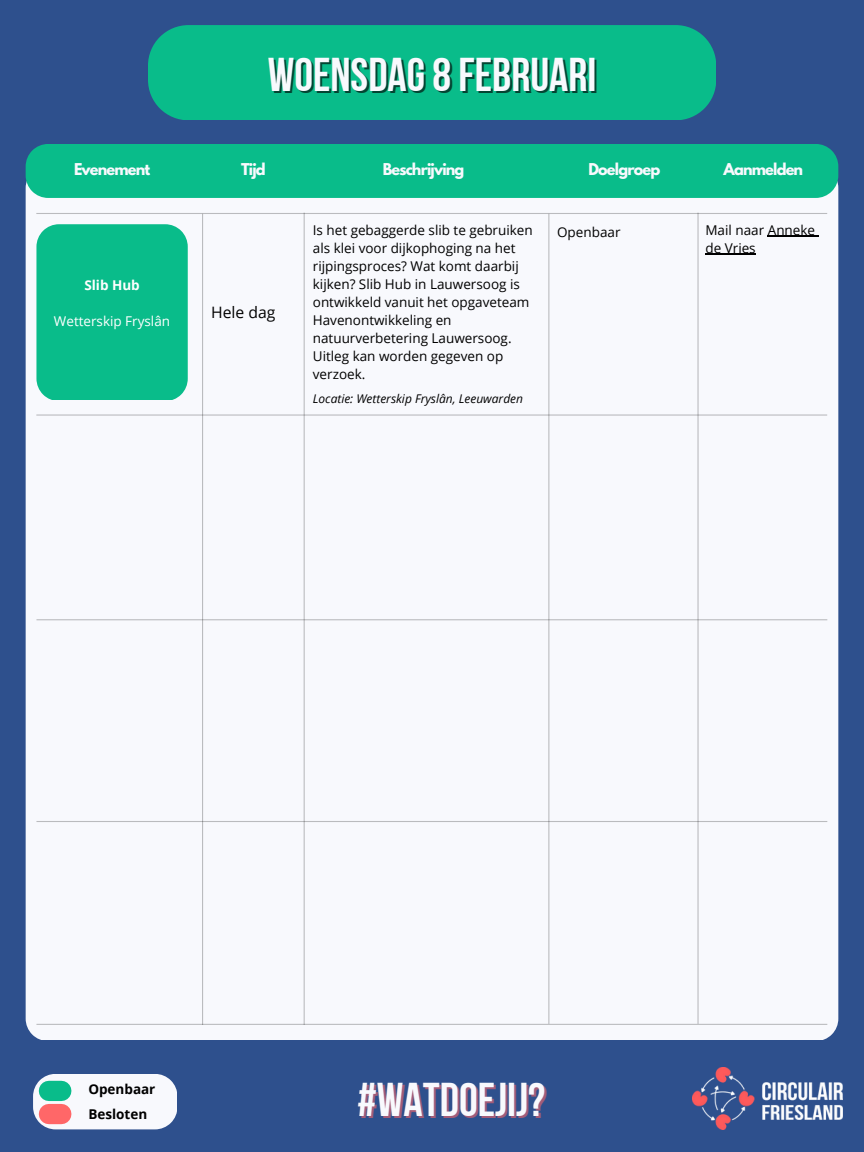
<style>
.page{position:relative;width:864px;height:1152px;background:#2e508d}
.page>*{position:absolute;margin:0;border:0;box-sizing:border-box;transform-origin:0 0}
.t1{font:47.25px "Bebas Neue Cyrillic";color:#f8f9fd}
.t2{font:15.75px "Open Sans";color:#000}
.t3{font:700 14.4px "League Spartan";letter-spacing:-.055em;color:#f8f9fd}
.t4{font:13.5px/18px "Open Sans";color:#000}
.t5{font:13.5px "Open Sans";color:#fff}
.t6{font:700 13.5px/25.3px "Open Sans";color:#000}
.t7{font:700 13.5px "Open Sans";color:#fff}
.t8{font:italic 12px "Open Sans";color:#000}
</style>
<div class="page">
<img style="left:692px;top:1068px;width:150px;height:62px">
<div style="left:148px;top:25px;width:568px;height:94px;background:#09bc8a"></div>
<div style="left:26px;top:198px;width:812px;height:842px;background:#f8f9fd"></div>
<hr style="left:202px;top:214px;width:1px;height:811px;background:#000">
<hr style="left:304px;top:213px;width:1px;height:812px;background:#000">
<hr style="left:548px;top:214px;width:1px;height:810px;background:#000">
<hr style="left:36px;top:213px;width:791px;height:1px;background:#000">
<hr style="left:36px;top:619px;width:791px;height:1px;background:#000">
<hr style="left:697px;top:213px;width:2px;height:811px;background:#000">
<div style="left:26px;top:144px;width:812px;height:54px;background:#09bc8a"></div>
<hr style="left:36px;top:414px;width:791px;height:2px;background:#000">
<hr style="left:36px;top:821px;width:791px;height:1px;background:#000">
<hr style="left:36px;top:1024px;width:791px;height:1px;background:#000">
<svg style="left:33px;top:1074px;width:143px;height:55px"></svg>
<div style="left:49px;top:1081px;width:12px;height:20px;background:#09bc8a"></div>
<div style="left:49px;top:1104px;width:12px;height:20px;background:#ff6768"></div>
<div style="left:36px;top:224px;width:152px;height:176px;background:#09bc8a"></div>
<hr style="left:768px;top:236px;width:47px;height:1px;background:#000">
<hr style="left:705px;top:254px;width:51px;height:1px;background:#000">
<h1 class="t1" style="left:268px;top:56px;width:330px">WOENSDAG 8 FEBRUARI</h1>
<p class="t3" style="left:74px;top:162px;width:78px">Evenement</p>
<p class="t3" style="left:241px;top:162px;width:26px">Tijd</p>
<p class="t3" style="left:383px;top:162px;width:83px">Beschrijving</p>
<p class="t3" style="left:588px;top:162px;width:73px">Doelgroep</p>
<p class="t3" style="left:724px;top:162px;width:81px">Aanmelden</p>
<p class="t7" style="left:84px;top:275px;width:57px">Slib Hub</p>
<p class="t5" style="left:54px;top:311px;width:118px">Wetterskip Fryslân</p>
<p class="t2" style="left:211px;top:301px;width:66px">Hele dag</p>
<p class="t4" style="left:313px;top:221px;width:221px">Is het gebaggerde slib te gebruiken als klei voor dijkophoging na het rijpingsproces? Wat komt daarbij kijken? Slib Hub in Lauwersoog is ontwikkeld vanuit het opgaveteam<br>Havenontwikkeling en natuurverbetering Lauwersoog.<br>Uitleg kan worden gegeven op verzoek.</p>
<p class="t4" style="left:557px;top:223px;width:65px">Openbaar</p>
<p class="t8" style="left:313px;top:391px;width:212px">Locatie: Wetterskip Fryslân, Leeuwarden</p>
<p class="t4" style="left:705px;top:220px;width:111px">Mail naar Anneke de Vries</p>
<p class="t6" style="left:88px;top:1076px;width:69px">Openbaar<br>Besloten</p>
<h1 class="t1" style="left:358px;top:1080px;width:189px">#WATDOEJIJ?</h1>
</div>
